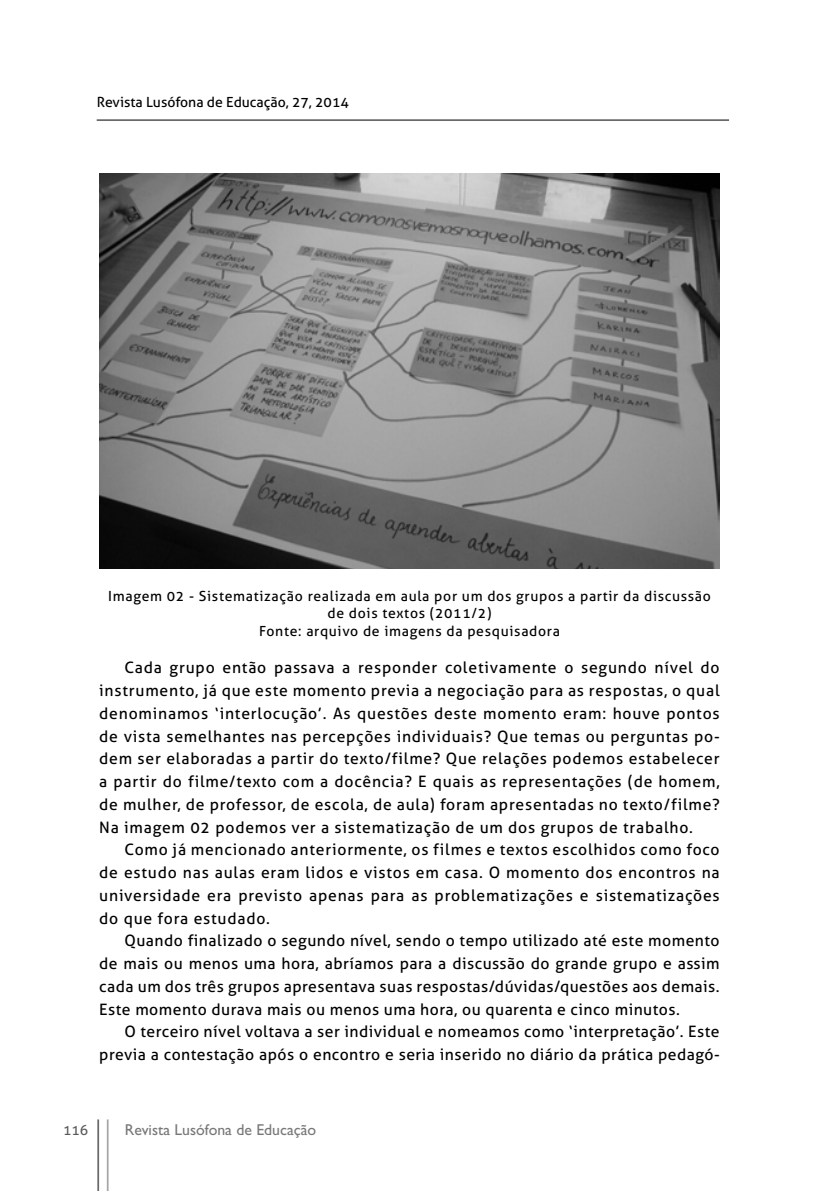
<style>
.page{position:relative;width:819px;height:1191px;background:#fff}
.page>*{position:absolute;margin:0;border:0;box-sizing:border-box;transform-origin:0 0}
.t1{font:15.75px/22.8px "Aller";letter-spacing:.03em;color:#000;text-align:justify}
.t2{font:15.75px "Gill Sans";color:#787878}
.t3{font:14px/17.5px "Aller";letter-spacing:.05em;color:#000;text-align:center}
.t4{font:14px "Aller";color:#000}
.t5{font:14px "Aller";color:#5c5c5c}
</style>
<div class="page">
<hr style="left:97px;top:119px;width:632px;height:2px;background:#6a6a6a">
<hr style="left:107px;top:1119px;width:2px;height:72px;background:#a6a6a6">
<hr style="left:97px;top:1119px;width:2px;height:72px;background:#6a6a6a">
<img style="left:99px;top:174px;width:620px;height:394px">
<p class="t4" style="left:97px;top:93px;width:253px">Revista Lusófona de Educação, 27, 2014</p>
<p class="t3" style="left:108px;top:587px;width:604px">Imagem 02 - Sistematização realizada em aula por um dos grupos a partir da discussão de dois textos (2011/2)<br>Fonte: arquivo de imagens da pesquisadora</p>
<p class="t1" style="left:99px;top:656px;width:622px;text-indent:25px">Cada grupo então passava a responder coletivamente o segundo nível do instrumento, já que este momento previa a negociação para as respostas, o qual denominamos ‘interlocução’. As questões deste momento eram: houve pontos de vista semelhantes nas percepções individuais? Que temas ou perguntas po&shy;dem ser elaboradas a partir do texto/filme? Que relações podemos estabelecer a partir do filme/texto com a docência? E quais as representações (de homem, de mulher, de professor, de escola, de aula) foram apresentadas no texto/filme?<br>Na imagem 02 podemos ver a sistematização de um dos grupos de trabalho.</p>
<p class="t1" style="left:99px;top:838px;width:622px;text-indent:25px">Como já mencionado anteriormente, os filmes e textos escolhidos como foco de estudo nas aulas eram lidos e vistos em casa. O momento dos encontros na universidade era previsto apenas para as problematizações e sistematizações do que fora estudado.</p>
<p class="t1" style="left:99px;top:929px;width:622px;text-indent:25px">Quando finalizado o segundo nível, sendo o tempo utilizado até este momento de mais ou menos uma hora, abríamos para a discussão do grande grupo e assim cada um dos três grupos apresentava suas respostas/dúvidas/questões aos demais.<br>Este momento durava mais ou menos uma hora, ou quarenta e cinco minutos.</p>
<p class="t1" style="left:99px;top:1020px;width:622px;text-align:right">O terceiro nível voltava a ser individual e nomeamos como ‘interpretação’. Este previa a contestação após o encontro e seria inserido no diário da prática pedagó-</p>
<p class="t5" style="left:63px;top:1121px;width:27px">116</p>
<p class="t2" style="left:125px;top:1120px;width:193px">Revista Lusófona de Educação</p>
</div>
